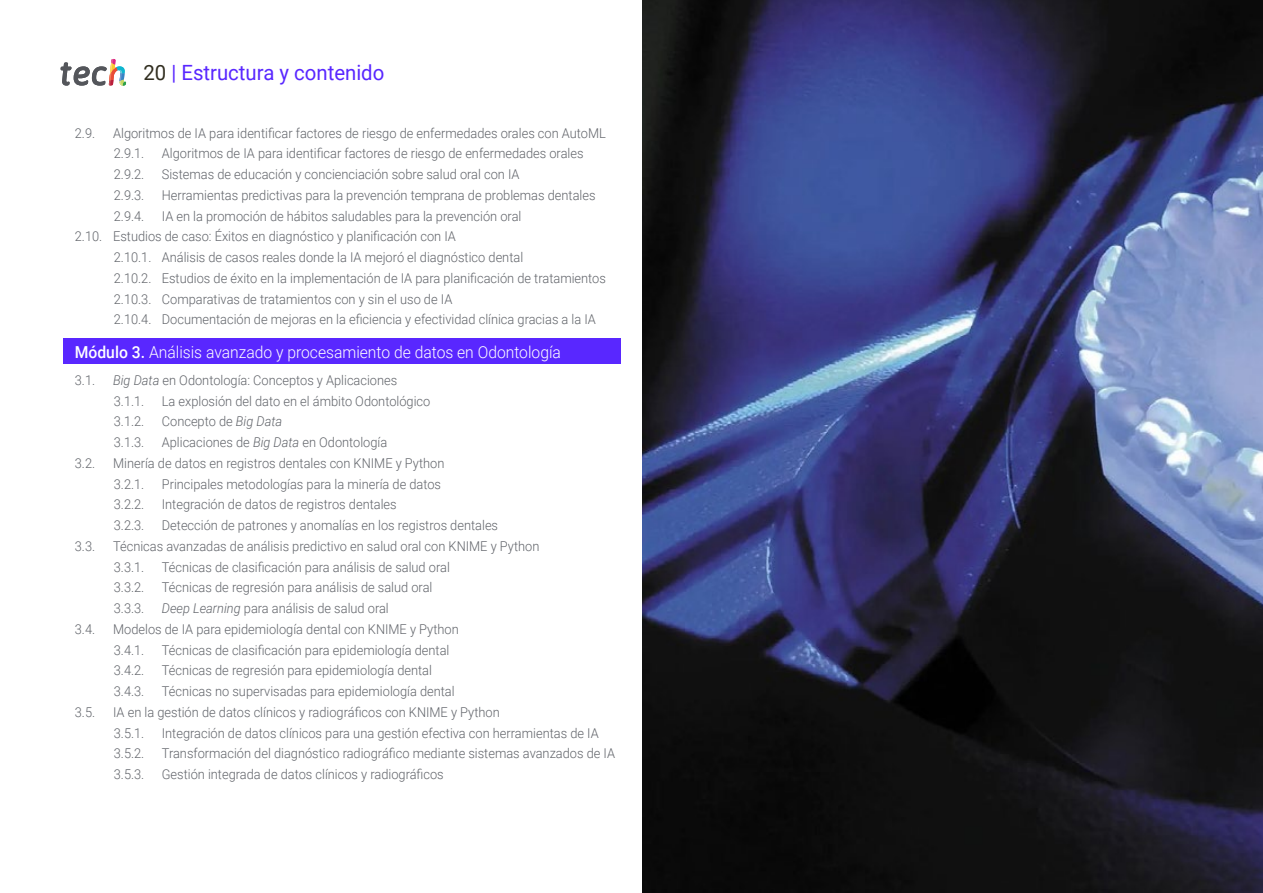
<style>
.page{position:relative;width:1263px;height:893px;background:#fff}
.page>*{position:absolute;margin:0;border:0;box-sizing:border-box;transform-origin:0 0}
.t1{font:21px "Roboto";color:#5927ff}
.t2{font:300 16.5px "Roboto";color:#fff;scale:.95 1}
.t3{font:300 13.5px/20.7px "Roboto";color:#61646a;scale:.95 1}
.s1{color:#312e20}
.s2{font-weight:500}
.s3{font-style:italic}
</style>
<div class="page">
<div style="left:64px;top:339px;width:557px;height:25px;background:#5927ff"></div>
<img style="left:642px;top:0;width:621px;height:893px">
<svg style="left:61px;top:59px;width:65px;height:27px"></svg>
<h1 class="t1" style="left:144px;top:57px;width:242px"><span class="s1">20</span> | Estructura y contenido</h1>
<p class="t3" style="left:75px;top:122px;width:23px">2.9.</p>
<p class="t3" style="left:113px;top:122px;width:520px">Algoritmos de IA para identificar factores de riesgo de enfermedades orales con AutoML<br>2.9.1.</p>
<p class="t3" style="left:162px;top:143px;width:445px">Algoritmos de IA para identificar factores de riesgo de enfermedades orales</p>
<p class="t3" style="left:114px;top:164px;width:34px">2.9.2.</p>
<p class="t3" style="left:162px;top:164px;width:378px">Sistemas de educación y concienciación sobre salud oral con IA</p>
<p class="t3" style="left:114px;top:184px;width:34px">2.9.3.</p>
<p class="t3" style="left:162px;top:184px;width:458px">Herramientas predictivas para la prevención temprana de problemas dentales</p>
<p class="t3" style="left:114px;top:205px;width:34px">2.9.4.</p>
<p class="t3" style="left:75px;top:205px;width:472px;text-indent:87px">IA en la promoción de hábitos saludables para la prevención oral<br>2.10. Estudios de caso: Éxitos en diagnóstico y planificación con IA</p>
<p class="t3" style="left:114px;top:247px;width:519px">2.10.1. Análisis de casos reales donde la IA mejoró el diagnóstico dental<br>2.10.2. Estudios de éxito en la implementación de IA para planificación de tratamientos 2.10.3. Comparativas de tratamientos con y sin el uso de IA<br>2.10.4. Documentación de mejoras en la eficiencia y efectividad clínica gracias a la IA</p>
<p class="t2" style="left:75px;top:340px;width:513px"><span class="s2">Módulo 3.</span> Análisis avanzado y procesamiento de datos en Odontología</p>
<p class="t3" style="left:75px;top:369px;width:23px">3.1.</p>
<p class="t3" style="left:113px;top:369px;width:301px"><span class="s3">Big Data</span> en Odontología: Conceptos y Aplicaciones<br>3.1.1.</p>
<p class="t3" style="left:162px;top:390px;width:284px">La explosión del dato en el ámbito Odontológico</p>
<p class="t3" style="left:114px;top:411px;width:34px">3.1.2.</p>
<p class="t3" style="left:162px;top:411px;width:128px">Concepto de <span class="s3">Big Data</span></p>
<p class="t3" style="left:114px;top:431px;width:34px">3.1.3.</p>
<p class="t3" style="left:162px;top:431px;width:239px">Aplicaciones de <span class="s3">Big Data</span> en Odontología</p>
<p class="t3" style="left:75px;top:452px;width:23px">3.2.</p>
<p class="t3" style="left:113px;top:452px;width:350px">Minería de datos en registros dentales con KNIME y Python<br>3.2.1.</p>
<p class="t3" style="left:162px;top:473px;width:295px">Principales metodologías para la minería de datos</p>
<p class="t3" style="left:114px;top:494px;width:34px">3.2.2.</p>
<p class="t3" style="left:162px;top:494px;width:249px">Integración de datos de registros dentales</p>
<p class="t3" style="left:114px;top:514px;width:34px">3.2.3.</p>
<p class="t3" style="left:162px;top:514px;width:355px">Detección de patrones y anomalías en los registros dentales</p>
<p class="t3" style="left:75px;top:535px;width:23px">3.3.</p>
<p class="t3" style="left:113px;top:535px;width:450px">Técnicas avanzadas de análisis predictivo en salud oral con KNIME y Python<br>3.3.1.</p>
<p class="t3" style="left:162px;top:556px;width:305px">Técnicas de clasificación para análisis de salud oral</p>
<p class="t3" style="left:114px;top:577px;width:34px">3.3.2.</p>
<p class="t3" style="left:162px;top:577px;width:286px">Técnicas de regresión para análisis de salud oral</p>
<p class="t3" style="left:114px;top:597px;width:34px">3.3.3.</p>
<p class="t3" style="left:162px;top:597px;width:240px"><span class="s3">Deep Learning</span> para análisis de salud oral</p>
<p class="t3" style="left:75px;top:618px;width:23px">3.4.</p>
<p class="t3" style="left:113px;top:618px;width:365px">Modelos de IA para epidemiología dental con KNIME y Python<br>3.4.1.</p>
<p class="t3" style="left:162px;top:639px;width:304px">Técnicas de clasificación para epidemiología dental</p>
<p class="t3" style="left:114px;top:660px;width:34px">3.4.2.</p>
<p class="t3" style="left:162px;top:660px;width:286px">Técnicas de regresión para epidemiología dental</p>
<p class="t3" style="left:114px;top:680px;width:34px">3.4.3.</p>
<p class="t3" style="left:162px;top:680px;width:310px">Técnicas no supervisadas para epidemiología dental</p>
<p class="t3" style="left:75px;top:701px;width:23px">3.5.</p>
<p class="t3" style="left:113px;top:701px;width:408px">IA en la gestión de datos clínicos y radiográficos con KNIME y Python<br>3.5.1.</p>
<p class="t3" style="left:162px;top:722px;width:461px">Integración de datos clínicos para una gestión efectiva con herramientas de IA</p>
<p class="t3" style="left:114px;top:743px;width:34px">3.5.2.</p>
<p class="t3" style="left:162px;top:743px;width:479px">Transformación del diagnóstico radiográfico mediante sistemas avanzados de IA</p>
<p class="t3" style="left:114px;top:763px;width:34px">3.5.3.</p>
<p class="t3" style="left:162px;top:763px;width:298px">Gestión integrada de datos clínicos y radiográficos</p>
</div>
